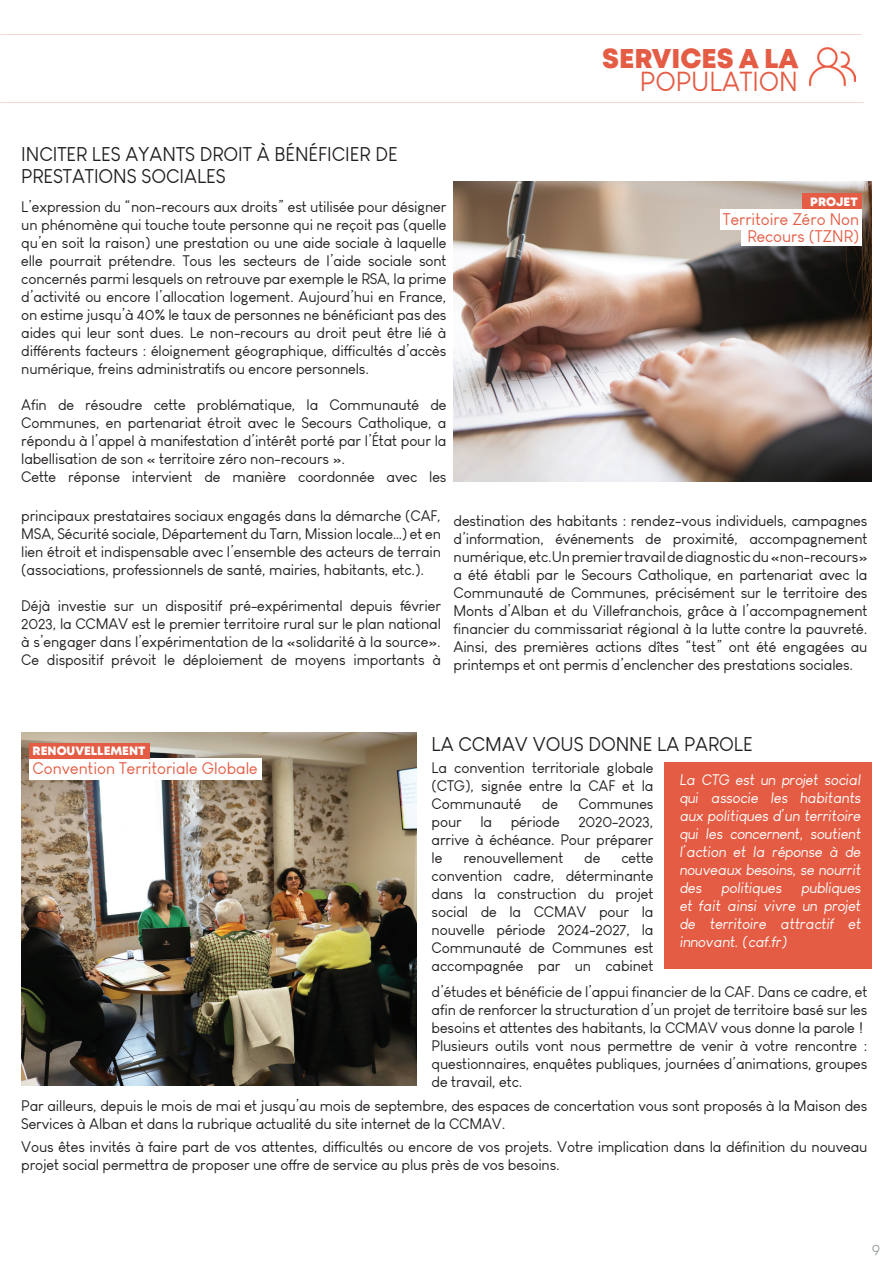
<style>
.page{position:relative;width:893px;height:1263px;background:#fff}
.page>*{position:absolute;margin:0;border:0;box-sizing:border-box;transform-origin:0 0}
.t1{font:800 27px "Mont";color:#e45c44}
.t2{font:27px "Louis George Cafe";color:#e45c44}
.t3{font:19.5px/22.5px "Louis George Cafe";color:#231f20}
.t4{font:16.5px/16.5px "Louis George Cafe";color:#e45c44;text-align:right}
.t5{font:15px/18px "Louis George Cafe";letter-spacing:-.01em;color:#231f20;text-align:justify}
.t6{font:italic 15px/18px "Louis George Cafe";letter-spacing:-.01em;color:#fff;text-align:justify}
.t7{font:15px "Louis George Cafe";color:#9ba3a1}
.t8{font:800 12px "Mont";color:#fff}
</style>
<div class="page">
<div style="left:665px;top:762px;width:207px;height:207px;background:#e45c44"></div>
<img style="left:21px;top:732px;width:396px;height:353px">
<img style="left:454px;top:182px;width:418px;height:300px">
<div style="left:720px;top:209px;width:142px;height:20px;background:#fff"></div>
<div style="left:802px;top:194px;width:60px;height:15px;background:#e45c44"></div>
<div style="left:30px;top:758px;width:232px;height:21px;background:#fff"></div>
<div style="left:30px;top:743px;width:120px;height:15px;background:#e45c44"></div>
<div style="left:741px;top:229px;width:121px;height:17px;background:#fff"></div>
<img style="left:809px;top:47px;width:46px;height:40px">
<h2 class="t3" style="left:21px;top:143px;width:378px">INCITER LES AYANTS DROIT À BÉNÉFICIER DE<br>PRESTATIONS SOCIALES</h2>
<p class="t5" style="left:21px;top:198px;width:427px">L’expression du “non-recours aux droits” est utilisée pour désigner un phénomène qui touche toute personne qui ne reçoit pas (quelle qu’en soit la raison) une prestation ou une aide sociale à laquelle elle pourrait prétendre. Tous les secteurs de l’aide sociale sont concernés parmi lesquels on retrouve par exemple le RSA, la prime d’activité ou encore l’allocation logement. Aujourd’hui en France, on estime jusqu’à 40% le taux de personnes ne bénéficiant pas des aides qui leur sont dues. Le non-recours au droit peut être lié à différents facteurs : éloignement géographique, difficultés d’accès numérique, freins administratifs ou encore personnels.</p>
<p class="t5" style="left:21px;top:396px;width:427px;text-align:left">Afin de résoudre cette problématique, la Communauté de Communes, en partenariat étroit avec le Secours Catholique, a répondu à l’appel à manifestation d’intérêt porté par l’État pour la labellisation de son « territoire zéro non-recours ».<br>Cette réponse intervient de manière coordonnée avec les</p>
<h1 class="t1" style="left:602px;top:45px;width:198px">SERVICES A LA</h1>
<h1 class="t2" style="left:640px;top:65px;width:160px">POPULATION</h1>
<p class="t8" style="left:810px;top:195px;width:49px">PROJET</p>
<p class="t4" style="left:723px;top:211px;width:138px">Territoire Zéro Non<br>Recours (TZNR)</p>
<p class="t5" style="left:21px;top:507px;width:421px">principaux prestataires sociaux engagés dans la démarche (CAF, MSA, Sécurité sociale, Département du Tarn, Mission locale…) et en lien étroit et indispensable avec l’ensemble des acteurs de terrain (associations, professionnels de santé, mairies, habitants, etc.).</p>
<p class="t5" style="left:21px;top:597px;width:421px">Déjà investie sur un dispositif pré-expérimental depuis février 2023, la CCMAV est le premier territoire rural sur le plan national à s’engager dans l’expérimentation de la «solidarité à la source».<br>Ce dispositif prévoit le déploiement de moyens importants à</p>
<p class="t5" style="left:454px;top:511px;width:415px">destination des habitants : rendez-vous individuels, campagnes d’information, événements de proximité, accompagnement numérique, etc.Un premier travail de diagnostic du «non-recours» a été établi par le Secours Catholique, en partenariat avec la Communauté de Communes, précisément sur le territoire des Monts d’Alban et du Villefranchois, grâce à l’accompagnement financier du commissariat régional à la lutte contre la pauvreté.<br>Ainsi, des premières actions dîtes “test” ont été engagées au printemps et ont permis d’enclencher des prestations sociales.</p>
<p class="t8" style="left:33px;top:744px;width:114px">RENOUVELLEMENT</p>
<p class="t4" style="left:33px;top:760px;width:227px">Convention Territoriale Globale</p>
<h2 class="t3" style="left:432px;top:733px;width:322px">LA CCMAV VOUS DONNE LA PAROLE</h2>
<p class="t5" style="left:432px;top:758px;width:223px">La convention territoriale globale (CTG), signée entre la CAF et la Communauté</p>
<p class="t5" style="left:432px;top:794px;width:223px;text-indent:147px">Communes pour la période 2020-2023, arrive à échéance. Pour préparer le</p>
<p class="t5" style="left:542px;top:794px;width:18px">de</p>
<p class="t5" style="left:432px;top:848px;width:223px;text-indent:190px">cette convention cadre, déterminante dans la construction du projet social de la CCMAV pour la nouvelle période 2024-2027, la Communauté de Communes est accompagnée par un cabinet</p>
<p class="t5" style="left:463px;top:848px;width:101px">renouvellement</p>
<p class="t5" style="left:584px;top:848px;width:18px">de</p>
<p class="t6" style="left:680px;top:770px;width:183px">La CTG est un projet social qui associe les habitants aux politiques d’un territoire qui les concernent, soutient l’action et la réponse à de nouveaux besoins, se nourrit des</p>
<p class="t6" style="left:680px;top:878px;width:183px;text-indent:122px">publiques et fait ainsi vivre un projet de territoire attractif et innovant. (caf.fr)</p>
<p class="t6" style="left:721px;top:878px;width:62px">politiques</p>
<p class="t5" style="left:432px;top:983px;width:437px;text-align:left">d’études et bénéficie de l’appui financier de la CAF. Dans ce cadre, et afin de renforcer la structuration d’un projet de territoire basé sur les besoins et attentes des habitants, la CCMAV vous donne la parole !<br>Plusieurs outils vont nous permettre de venir à votre rencontre : questionnaires, enquêtes publiques, journées d’animations, groupes de travail, etc.</p>
<p class="t5" style="left:21px;top:1097px;width:848px">Par ailleurs, depuis le mois de mai et jusqu’au mois de septembre, des espaces de concertation vous sont proposés à la Maison des<br>Services à Alban et dans la rubrique actualité du site internet de la CCMAV.</p>
<p class="t5" style="left:21px;top:1138px;width:848px">Vous êtes invités à faire part de vos attentes, difficultés ou encore de vos projets. Votre implication dans la définition du nouveau projet social permettra de proposer une offre de service au plus près de vos besoins.</p>
<p class="t7" style="left:872px;top:1241px;width:10px">9</p>
</div>
